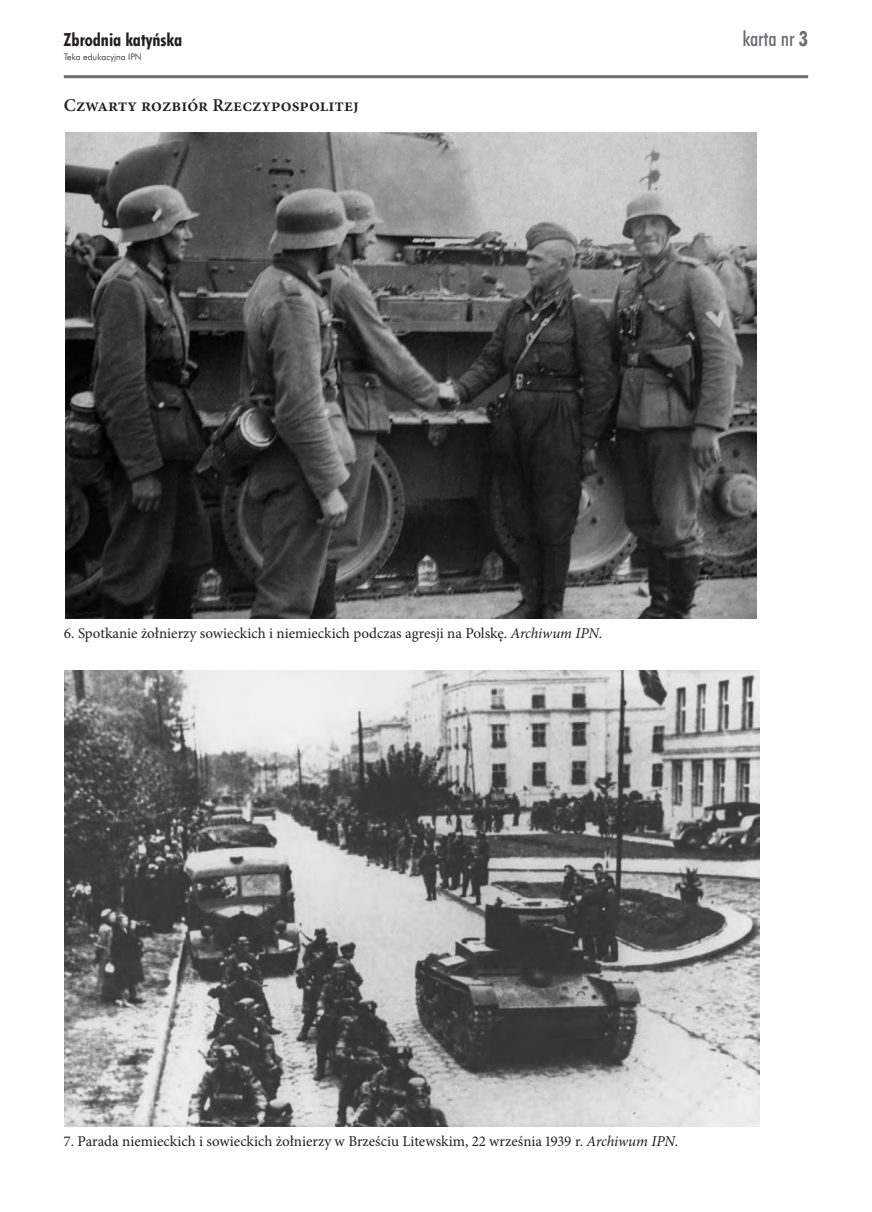
<style>
.page{position:relative;width:872px;height:1212px;background:#fff}
.page>*{position:absolute;margin:0;border:0;box-sizing:border-box;transform-origin:0 0}
.t1{font:21px "Futura Md Cn EU";color:#6c6d70}
.t2{font:600 18px "Minion Pro";color:#231f20}
.t3{font:18px "Futura Bd Cn EU";color:#231f20}
.t4{font:15px "Minion Pro";color:#231f20}
.t5{font:9px "Futura Lt EU";color:#231f20}
.s1{font-family:"Futura Bd Cn EU"}
.s2{font-style:italic}
</style>
<div class="page">
<hr style="left:64px;top:75px;width:744px;height:3px;background:#6c6d70">
<img style="left:66px;top:133px;width:690px;height:486px">
<img style="left:65px;top:670px;width:695px;height:456px">
<p class="t3" style="left:64px;top:28px;width:120px">Zbrodnia katyńska</p>
<h1 class="t1" style="left:742px;top:25px;width:67px">karta nr <span class="s1">3</span></h1>
<p class="t5" style="left:64px;top:51px;width:79px">Teka edukacyjna IPN</p>
<p class="t2" style="left:64px;top:93px;width:297px">Czwarty rozbiór Rzeczypospolitej</p>
<p class="t4" style="left:64px;top:623px;width:540px">6. Spotkanie żołnierzy sowieckich i niemieckich podczas agresji na Polskę. <span class="s2">Archiwum IPN.</span></p>
<p class="t4" style="left:64px;top:1131px;width:616px">7. Parada niemieckich i sowieckich żołnierzy w Brześciu Litewskim, 22 września 1939 r. <span class="s2">Archiwum IPN.</span></p>
</div>
